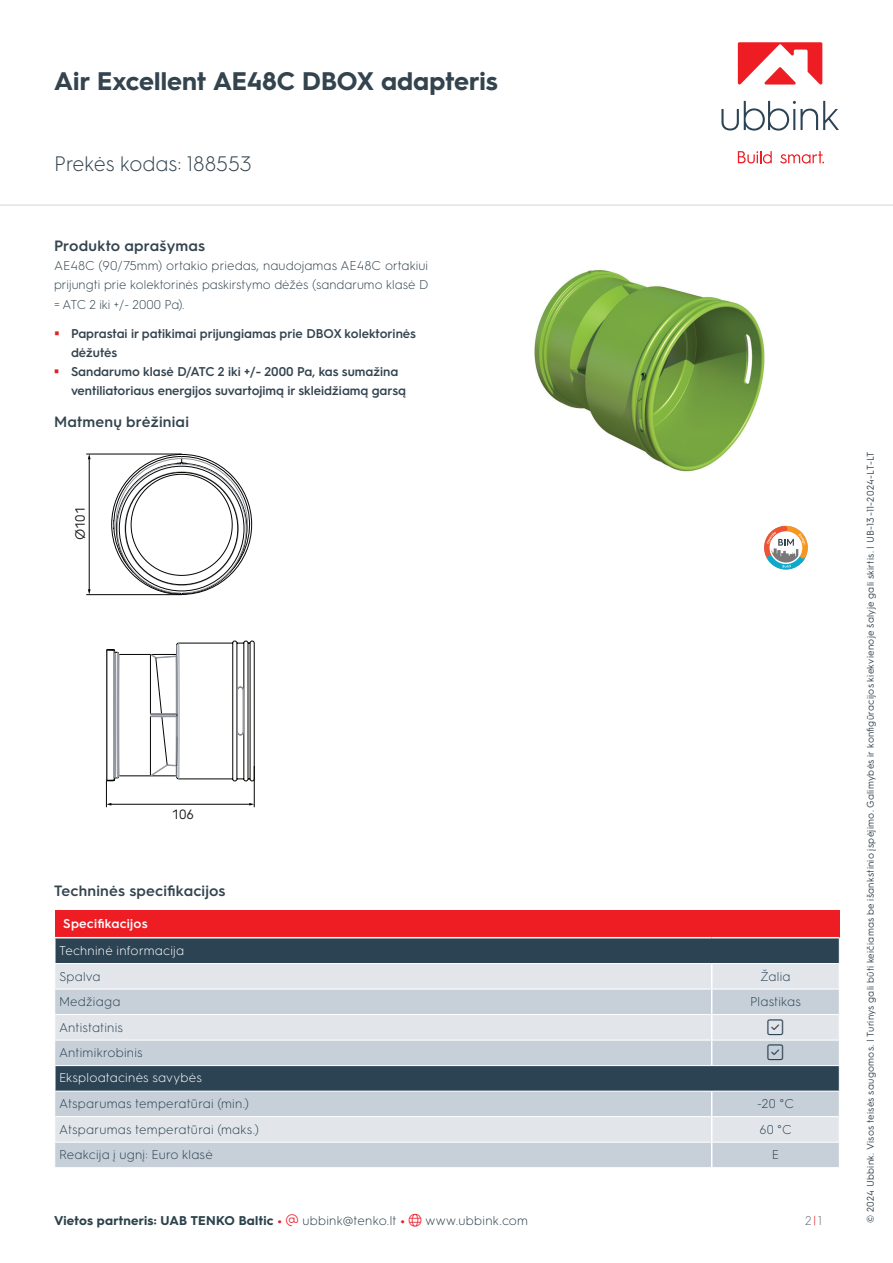
<style>
.page{position:relative;width:893px;height:1263px;background:#fff}
.page>*{position:absolute;margin:0;border:0;box-sizing:border-box;transform-origin:0 0}
.t1{font:700 25.5px "HGS3";color:#33444f}
.t2{font:300 21px "HGS3";color:#33444f}
.t3{font:300 18px "Font Awesome 6 Pro";color:#2c4354}
.t4{font:600 15px "HGS3";letter-spacing:.01em;color:#33444f}
.t5{font:13.5px "HGS3";color:#211d1e}
.t6{font:600 12.75px/19.2px "HGS3";color:#33444f}
.t7{font:300 12.75px "HGS3";letter-spacing:.02em;color:#2c4354}
.t8{font:300 12.75px/19.2px "HGS3";color:#33444f;text-align:justify}
.t9{font:700 12.75px "HGS3";letter-spacing:.015em;color:#2c424c}
.t10{font:300 12.75px "HGS3";letter-spacing:.015em;color:#fff}
.t11{font:600 12.75px "HGS3";letter-spacing:.015em;color:#fff}
.t12{font:300 12.75px "HGS3";color:#66737c}
.t13{font:9.75px "HGS3";letter-spacing:.03em;color:#33444f}
.s1{color:#e31e25}
.s2{color:#ee1f2d}
.s3{font-weight:300}
</style>
<div class="page">
<div style="left:55px;top:910px;width:784px;height:28px;background:#ee1d23"></div>
<div style="left:56px;top:938px;width:783px;height:25px;background:#2c4354"></div>
<div style="left:55px;top:964px;width:784px;height:25px;background:#e2e6eb"></div>
<svg style="left:55px;top:990px;width:784px;height:177px;fill:#c7d0d9"></svg>
<hr style="left:54px;top:937px;width:658px;height:1px;background:#fff">
<hr style="left:712px;top:937px;width:127px;height:1px;background:#fff">
<hr style="left:55px;top:1014px;width:657px;height:1px;background:#fff">
<hr style="left:712px;top:1014px;width:127px;height:1px;background:#fff">
<hr style="left:55px;top:1040px;width:657px;height:1px;background:#fff">
<hr style="left:712px;top:1040px;width:127px;height:1px;background:#fff">
<svg style="left:711px;top:964px;width:1px;height:101px"></svg>
<hr style="left:54px;top:1065px;width:658px;height:1px;background:#fff">
<hr style="left:712px;top:1065px;width:128px;height:1px;background:#fff">
<hr style="left:54px;top:1066px;width:2px;height:25px;background:#fff">
<hr style="left:54px;top:1091px;width:658px;height:1px;background:#fff">
<hr style="left:712px;top:1091px;width:128px;height:1px;background:#fff">
<hr style="left:55px;top:1116px;width:657px;height:1px;background:#fff">
<hr style="left:712px;top:1116px;width:127px;height:1px;background:#fff">
<hr style="left:55px;top:1142px;width:657px;height:1px;background:#fff">
<hr style="left:712px;top:1142px;width:127px;height:1px;background:#fff">
<svg style="left:711px;top:1091px;width:1px;height:76px"></svg>
<svg style="left:839px;top:938px;width:1px;height:153px"></svg>
<svg style="left:764px;top:525px;width:44px;height:45px"></svg>
<img style="left:534px;top:270px;width:231px;height:202px">
<hr style="left:89px;top:458px;width:1px;height:132px;background:#040503">
<svg style="left:88px;top:589px;width:3px;height:5px"></svg>
<hr style="left:86px;top:594px;width:96px;height:1px;background:#040503">
<hr style="left:86px;top:454px;width:96px;height:1px;background:#040503">
<svg style="left:106px;top:640px;width:149px;height:167px"></svg>
<svg style="left:108px;top:454px;width:145px;height:141px"></svg>
<hr style="left:0;top:204px;width:893px;height:2px;background:#e1e4e6">
<svg style="left:721px;top:101px;width:118px;height:30px"></svg>
<svg style="left:738px;top:151px;width:34px;height:13px"></svg>
<svg style="left:780px;top:151px;width:44px;height:13px"></svg>
<svg style="left:738px;top:42px;width:84px;height:43px"></svg>
<svg style="left:768px;top:1019px;width:15px;height:16px"></svg>
<svg style="left:768px;top:1044px;width:15px;height:16px"></svg>
<h1 class="t1" style="left:54px;top:63px;width:445px">Air Excellent AE48C DBOX adapteris</h1>
<h2 class="t2" style="left:54px;top:150px;width:199px">Prekės kodas: 188553</h2>
<p class="t4" style="left:54px;top:235px;width:153px">Produkto aprašymas</p>
<p class="t8" style="left:54px;top:255px;width:376px">AE48C (90/75mm) ortakio priedas, naudojamas AE48C ortakiui prijungti prie kolektorinės paskirstymo dėžės (sandarumo klasė D = ATC 2 iki +/- 2000 Pa).</p>
<p class="t6" style="left:71px;top:323px;width:347px">Paprastai ir patikimai prijungiamas prie DBOX kolektorinės dėžutės<br>Sandarumo klasė D/ATC 2 iki +/- 2000 Pa, kas sumažina ventiliatoriaus energijos suvartojimą ir skleidžiamą garsą</p>
<p class="t4" style="left:54px;top:411px;width:136px">Matmenų brėžiniai</p>
<p class="t5" style="left:71px;top:540px;width:35px;rotate:-90deg">Ø101</p>
<p class="t5" style="left:172px;top:804px;width:24px">106</p>
<p class="t4" style="left:54px;top:880px;width:173px">Techninės specifikacijos</p>
<p class="t11" style="left:63px;top:914px;width:86px">Specifikacijos</p>
<p class="t10" style="left:59px;top:941px;width:127px">Techninė informacija</p>
<p class="t7" style="left:59px;top:967px;width:43px">Spalva</p>
<p class="t7" style="left:760px;top:967px;width:32px">Žalia</p>
<p class="t7" style="left:59px;top:993px;width:63px">Medžiaga</p>
<p class="t7" style="left:750px;top:993px;width:52px">Plastikas</p>
<p class="t7" style="left:59px;top:1018px;width:66px">Antistatinis</p>
<h3 class="t3" style="left:768px;top:1018px;width:17px">▲❑◆</h3>
<p class="t7" style="left:59px;top:1044px;width:85px">Antimikrobinis</p>
<h3 class="t3" style="left:768px;top:1043px;width:17px">▲❑◆</h3>
<p class="t10" style="left:59px;top:1069px;width:144px">Eksploatacinės savybės</p>
<p class="t7" style="left:59px;top:1095px;width:192px">Atsparumas temperatūrai (min.)</p>
<p class="t7" style="left:757px;top:1095px;width:38px">-20 °C</p>
<p class="t7" style="left:59px;top:1120px;width:202px">Atsparumas temperatūrai (maks.)</p>
<p class="t7" style="left:759px;top:1120px;width:34px">60 °C</p>
<p class="t7" style="left:59px;top:1146px;width:155px">Reakcija į ugnį: Euro klasė</p>
<p class="t7" style="left:772px;top:1146px;width:9px">E</p>
<p class="t9" style="left:54px;top:1211px;width:476px">Vietos partneris: UAB TENKO Baltic <span class="s1">•</span> <span class="s2">▼</span> <span class="s3">ubbink@tenko.lt</span> <span class="s1">•</span> <span class="s2">●□</span> <span class="s3">www.ubbink.com</span></p>
<p class="t12" style="left:805px;top:1211px;width:18px">2<span class="s1">|</span>1</p>
<p class="t13" style="left:864px;top:1222px;width:773px;rotate:-90deg">© 2024 Ubbink. Visos teisės saugomos. | Turinys gali būti keičiamas be išankstinio įspėjimo. Galimybės ir konfigūracijos kiekvienoje šalyje gali skirtis. | UB-13-11-2024-LT-LT</p>
</div>
